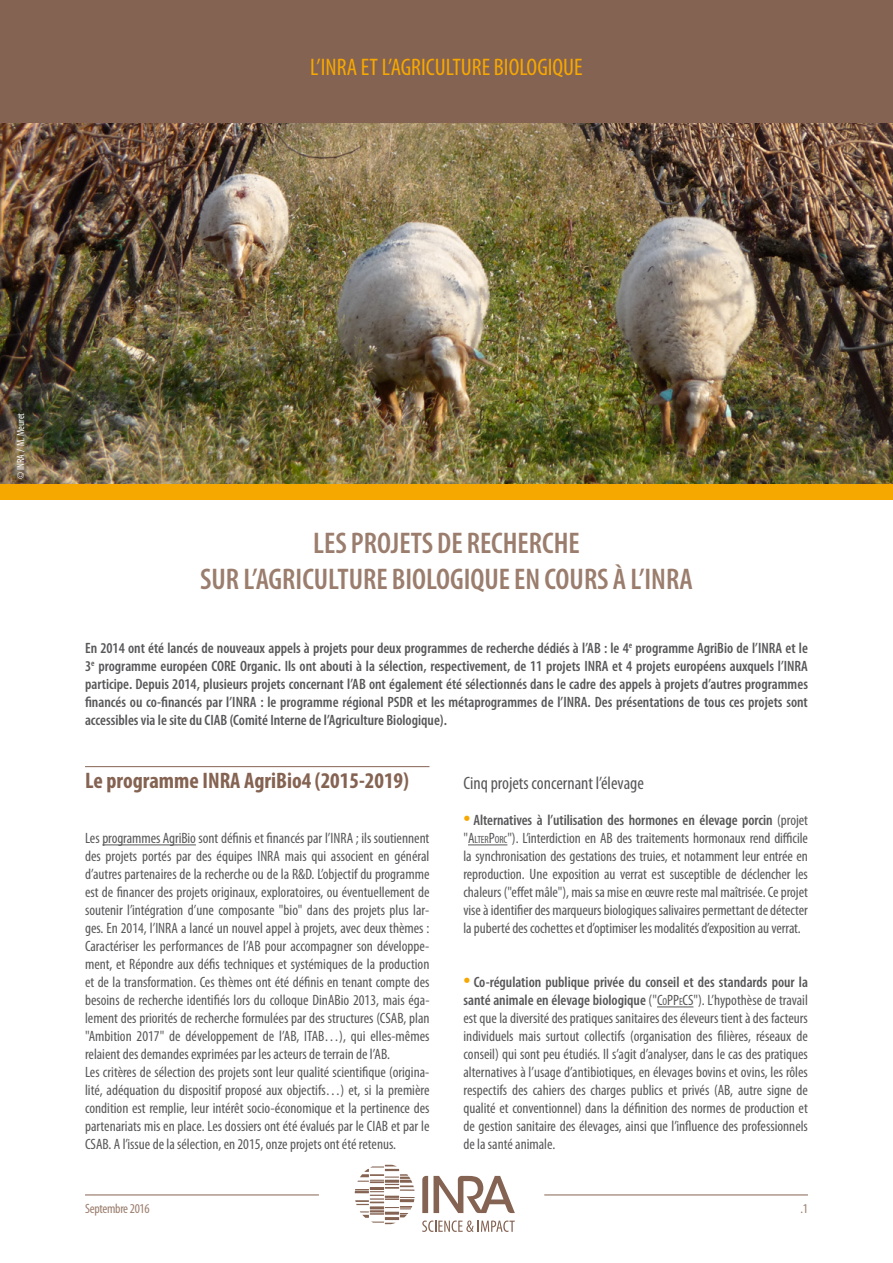
<style>
.page{position:relative;width:893px;height:1263px;background:#fff}
.page>*{position:absolute;margin:0;border:0;box-sizing:border-box;transform-origin:0 0}
.t1{font:600 condensed 30px/36px "Myriad Pro";color:#9b7d6d;text-align:center}
.t2{font:condensed 24px "Myriad Pro";color:#f7a800}
.t3{font:700 condensed 22.5px "Myriad Pro";color:#856352}
.t4{font:condensed 18px "Myriad Pro";color:#58585a}
.t5{font:condensed 15px/18px "Myriad Pro";color:#58585a;text-align:justify}
.t6{font:600 condensed 15px/18px "Myriad Pro";color:#58585a}
.t7{font:condensed 13.5px "Myriad Pro";letter-spacing:-.02em;color:#9b7d6d}
.t8{font:condensed 10.5px "Myriad Pro";color:#fff}
.s1{font-weight:600;font-size:25.5px;color:#f7a800}
.s2{font-weight:600}
.s3{font-style:inherit}
.s4{font-size:10.5px}
</style>
<div class="page">
<div style="left:0;top:0;width:893px;height:123px;background:#856352"></div>
<img style="left:0;top:123px;width:893px;height:361px">
<svg style="left:422px;top:1176px;width:93px;height:37px"></svg>
<svg style="left:355px;top:1165px;width:60px;height:59px"></svg>
<svg style="left:422px;top:1220px;width:93px;height:12px"></svg>
<div style="left:0;top:484px;width:893px;height:16px;background:#f7a800"></div>
<hr style="left:85px;top:766px;width:344px;height:1px;background:#856352">
<hr style="left:102px;top:845px;width:94px;height:1px;background:#58585a">
<hr style="left:468px;top:845px;width:39px;height:1px;background:#58585a">
<hr style="left:657px;top:1007px;width:36px;height:1px;background:#58585a">
<hr style="left:85px;top:1194px;width:234px;height:1px;background:#856352">
<hr style="left:544px;top:1194px;width:264px;height:1px;background:#856352">
<h2 class="t2" style="left:310px;top:54px;width:274px">L’INRA ET L’AGRICULTURE BIOLOGIQUE</h2>
<p class="t8" style="left:15px;top:479px;width:67px;rotate:-90deg">© INRA / M. Meuret</p>
<h1 class="t1" style="left:200px;top:525px;width:494px">Les projets de recherche<br>sur l’Agriculture biologique en cours à l’INRA</h1>
<p class="t6" style="left:85px;top:640px;width:724px">En 2014 ont été lancés de nouveaux appels à projets pour deux programmes de recherche dédiés à l’AB : le 4<sup>e</sup> programme AgriBio de l’INRA et le<br>3<sup>e</sup> programme européen CORE</p>
<p class="t6" style="left:85px;top:658px;width:724px;text-align:justify;text-indent:155px">Organic. Ils ont abouti à la sélection, respectivement, de 11 projets INRA et 4 projets européens auxquels l’INRA participe. Depuis 2014, plusieurs projets concernant l’AB ont également été sélectionnés dans le cadre des appels à projets d’autres programmes financés ou co-financés par l’INRA : le programme régional PSDR</p>
<p class="t6" style="left:85px;top:694px;width:724px;text-indent:332px">et les métaprogrammes de l’INRA. Des présentations de tous ces projets sont accessibles via le site du CIAB (Comité Interne de l’Agriculture Biologique).</p>
<h3 class="t3" style="left:85px;top:767px;width:325px">Le programme INRA AgriBio4 (2015-2019)</h3>
<p class="t5" style="left:85px;top:830px;width:346px;text-align:left">Les programmes AgriBio sont définis et financés par l’INRA ; ils soutiennent des projets portés par des équipes INRA mais qui associent en général d’autres partenaires de la recherche ou de la R&amp;D. L’objectif du programme est de financer des projets originaux, exploratoires, ou éventuellement de soutenir l’intégration d’une composante "bio" dans des projets plus lar&shy;ges. En 2014, l’INRA a lancé un nouvel appel à projets, avec deux thèmes :<br>Caractériser les performances de l’AB pour accompagner son développe&shy;ment, et Répondre aux défis techniques et systémiques de la production et de la transformation. Ces thèmes ont été définis en tenant compte des besoins de recherche identifiés lors du colloque DinABio 2013, mais éga&shy;lement des priorités de recherche formulées par des structures (CSAB, plan "Ambition 2017" de développement de l’AB, ITAB…), qui elles-mêmes relaient des demandes exprimées par les acteurs de terrain de l’AB.<br>Les critères de sélection des projets sont leur qualité scientifique (origina&shy;lité, adéquation du dispositif proposé aux objectifs…) et, si la première condition est remplie, leur intérêt socio-économique et la pertinence des partenariats mis en place. Les dossiers ont été évalués par le CIAB et par le CSAB. A l’issue de la sélection, en 2015, onze projets ont été retenus.</p>
<p class="t4" style="left:463px;top:774px;width:182px">Cinq projets concernant l’élevage</p>
<p class="t5" style="left:463px;top:812px;width:346px"><span class="s1">•</span> <span class="s2">Alternatives à l’utilisation des hormones en élevage porcin</span> (projet "<span class="s3">A</span><span class="s4">LTER</span><span class="s3">P</span><span class="s4">ORC</span>"). L’interdiction en AB des traitements hormonaux rend difficile la synchronisation des gestations des truies, et notamment leur entrée en reproduction. Une exposition au verrat est susceptible de déclencher les chaleurs ("effet mâle"), mais sa mise en œuvre reste mal maîtrisée. Ce projet vise à identifier des marqueurs biologiques salivaires permettant de détecter la puberté des cochettes et d’optimiser les modalités d’exposition au verrat.</p>
<p class="t5" style="left:463px;top:974px;width:346px"><span class="s1">•</span> <span class="s2">Co-régulation publique privée du conseil et des standards pour la santé animale en élevage biologique</span> ("<span class="s3">C</span><span class="s4">O</span><span class="s3">PP</span><span class="s4">E</span><span class="s3">CS</span>"). L’hypothèse de travail est que la diversité des pratiques sanitaires des éleveurs tient à des facteurs individuels mais surtout collectifs (organisation des filières, réseaux de conseil) qui sont peu étudiés. Il s’agit d’analyser, dans le cas des pratiques alternatives à l’usage d’antibiotiques, en élevages bovins et ovins, les rôles respectifs des cahiers des charges publics et privés (AB, autre signe de qualité et conventionnel) dans la définition des normes de production et de gestion sanitaire des élevages, ainsi que l’influence des professionnels de la santé animale.</p>
<p class="t7" style="left:85px;top:1201px;width:66px">Septembre 2016</p>
<p class="t7" style="left:800px;top:1201px;width:9px">.1</p>
</div>
